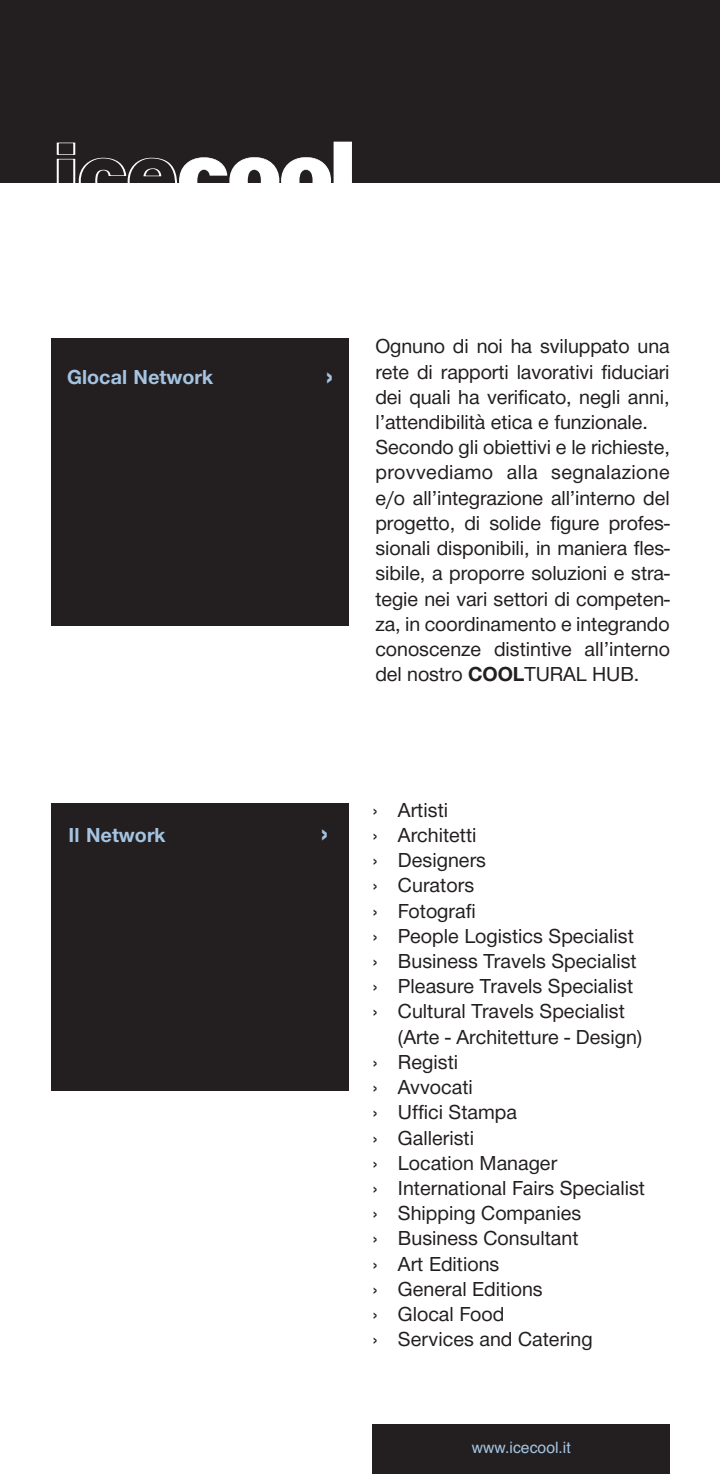
<style>
.page{position:relative;width:720px;height:1474px;background:#fff}
.page>*{position:absolute;margin:0;border:0;box-sizing:border-box;transform-origin:0 0}
.t1{font:31.5px "Helvetica Neue H75";color:#a4c4e2}
.t2{font:21px/25.2px "Helvetica Neue H55";color:#231f20}
.t3{font:21px "Helvetica Neue H75";color:#a4c4e2}
.t4{font:15.75px "Helvetica";color:#a4c4e2}
.s1{font-family:"Helvetica Neue H75"}
</style>
<div class="page">
<div style="left:0;top:0;width:719px;height:182px;background:#231f20"></div>
<svg style="left:56px;top:142px;width:275px;height:41px"></svg>
<div style="left:334px;top:142px;width:17px;height:61px;background:#fff"></div>
<div style="left:51px;top:337px;width:298px;height:288px;background:#231f20"></div>
<div style="left:51px;top:802px;width:298px;height:288px;background:#231f20"></div>
<div style="left:372px;top:1424px;width:298px;height:49px;background:#231f20"></div>
<p class="t3" style="left:67px;top:370px;width:147px">Glocal Network</p>
<h1 class="t1" style="left:326px;top:365px;width:9px">›</h1>
<p class="t2" style="left:375px;top:336px;width:296px">Ognuno di noi ha sviluppato una rete di rapporti lavorativi fiduciari dei quali ha verificato, negli anni, l’attendibilità etica e funzionale.<br>Secondo gli obiettivi e le richieste, provvediamo alla segnalazione e/o all’integrazione all’interno del progetto, di solide figure profes&shy;sionali disponibili, in maniera fles&shy;sibile, a proporre soluzioni e stra&shy;tegie nei vari settori di competen&shy;za, in coordinamento e integrando conoscenze distintive all’interno del nostro <span class="s1">COOL</span>TURAL HUB.</p>
<p class="t3" style="left:69px;top:827px;width:98px">Il Network</p>
<h1 class="t1" style="left:321px;top:822px;width:9px">›</h1>
<p class="t2" style="left:372px;top:799px;width:77px">› Artisti</p>
<p class="t2" style="left:372px;top:824px;width:106px">› Architetti</p>
<p class="t2" style="left:372px;top:849px;width:115px">› Designers</p>
<p class="t2" style="left:372px;top:874px;width:103px">› Curators</p>
<p class="t2" style="left:372px;top:900px;width:105px">› Fotografi</p>
<p class="t2" style="left:372px;top:925px;width:263px">› People Logistics Specialist</p>
<p class="t2" style="left:372px;top:950px;width:266px">› Business Travels Specialist</p>
<p class="t2" style="left:372px;top:975px;width:262px">› Pleasure Travels Specialist</p>
<p class="t2" style="left:372px;top:1000px;width:254px">› Cultural Travels Specialist</p>
<p class="t2" style="left:398px;top:1026px;width:246px">(Arte - Architetture - Design)</p>
<p class="t2" style="left:372px;top:1051px;width:87px">› Registi</p>
<p class="t2" style="left:372px;top:1076px;width:102px">› Avvocati</p>
<p class="t2" style="left:372px;top:1101px;width:146px">› Uffici Stampa</p>
<p class="t2" style="left:372px;top:1126px;width:103px">› Galleristi</p>
<p class="t2" style="left:372px;top:1152px;width:186px">› Location Manager</p>
<p class="t2" style="left:372px;top:1177px;width:274px">› International Fairs Specialist</p>
<p class="t2" style="left:372px;top:1202px;width:210px">› Shipping Companies</p>
<p class="t2" style="left:372px;top:1227px;width:207px">› Business Consultant</p>
<p class="t2" style="left:372px;top:1252px;width:128px">› Art Editions</p>
<p class="t2" style="left:372px;top:1278px;width:172px">› General Editions</p>
<p class="t2" style="left:372px;top:1303px;width:133px">› Glocal Food</p>
<p class="t2" style="left:372px;top:1328px;width:222px">› Services and Catering</p>
<p class="t4" style="left:471px;top:1437px;width:100px">www.icecool.it</p>
</div>
